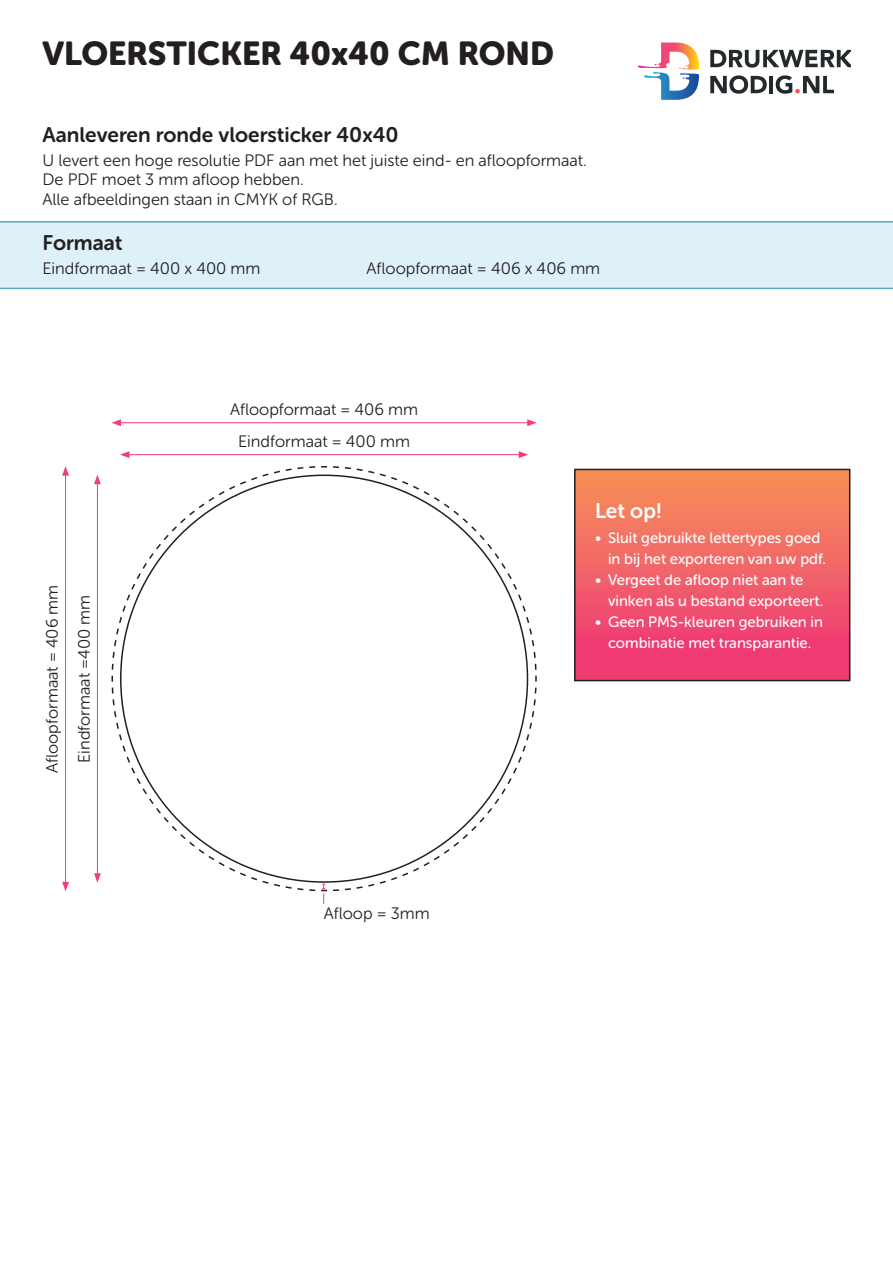
<style>
.page{position:relative;width:893px;height:1263px;background:#fff}
.page>*{position:absolute;margin:0;border:0;box-sizing:border-box;transform-origin:0 0}
.Titel{font:33px "Museo Sans Rounded 900";color:#231f20}
.Kop_1{font:21px "Museo Sans Rounded 700";color:#231f20}
.t1{font:21px "Museo Sans Rounded 700";color:#fff}
.Tekst{font:16.5px "Museo Sans Rounded 300";color:#231f20}
.t2{font:15px/21px "Museo Sans Rounded 500";color:#fff}
</style>
<div class="page">
<svg style="left:710px;top:50px;width:140px;height:18px"></svg>
<svg style="left:710px;top:75px;width:57px;height:19px"></svg>
<hr style="left:769px;top:76px;width:4px;height:17px;background:#24292c">
<svg style="left:776px;top:75px;width:58px;height:19px"></svg>
<svg style="left:638px;top:43px;width:61px;height:57px"></svg>
<div style="left:0;top:221px;width:893px;height:68px;background:#def0f8"></div>
<div style="left:575px;top:469px;width:275px;height:212px;background:linear-gradient(to bottom,#f59258,#ee3177)"></div>
<div style="left:574px;top:469px;width:276px;height:212px;border:2px solid #231f20"></div>
<hr style="left:127px;top:454px;width:394px;height:1px;background:#ef4070">
<svg style="left:120px;top:451px;width:9px;height:7px"></svg>
<svg style="left:519px;top:451px;width:9px;height:7px"></svg>
<hr style="left:119px;top:422px;width:411px;height:1px;background:#ef4070">
<svg style="left:112px;top:419px;width:9px;height:7px"></svg>
<svg style="left:527px;top:419px;width:10px;height:7px"></svg>
<hr style="left:97px;top:482px;width:1px;height:394px;background:#ef4070">
<svg style="left:94px;top:475px;width:7px;height:9px"></svg>
<svg style="left:94px;top:873px;width:7px;height:10px"></svg>
<hr style="left:65px;top:473px;width:1px;height:411px;background:#ef4070">
<svg style="left:62px;top:466px;width:7px;height:10px"></svg>
<svg style="left:62px;top:882px;width:7px;height:9px"></svg>
<svg style="left:111px;top:466px;width:426px;height:426px"></svg>
<p class="Titel" style="left:43px;top:35px;width:513px">VLOERSTICKER 40x40 CM ROND</p>
<p class="Kop_1" style="left:43px;top:123px;width:358px">Aanleveren ronde vloersticker 40x40</p>
<p class="Tekst" style="left:43px;top:151px;width:546px">U levert een hoge resolutie PDF aan met het juiste eind- en afloopformaat.</p>
<p class="Tekst" style="left:43px;top:171px;width:263px">De PDF moet 3 mm afloop hebben.</p>
<p class="Tekst" style="left:43px;top:191px;width:297px">Alle afbeeldingen staan in CMYK of RGB.</p>
<p class="Kop_1" style="left:43px;top:231px;width:81px">Formaat</p>
<p class="Tekst" style="left:43px;top:260px;width:219px">Eindformaat = 400 x 400 mm</p>
<p class="Tekst" style="left:367px;top:260px;width:235px">Afloopformaat = 406 x 406 mm</p>
<p class="Tekst" style="left:230px;top:400px;width:190px">Afloopformaat = 406 mm</p>
<p class="Tekst" style="left:43px;top:773px;width:190px;rotate:-90deg">Afloopformaat = 406 mm</p>
<p class="Tekst" style="left:75px;top:763px;width:169px;rotate:-90deg">Eindformaat =400 mm</p>
<p class="Tekst" style="left:238px;top:432px;width:173px">Eindformaat = 400 mm</p>
<p class="Tekst" style="left:324px;top:904px;width:108px">Afloop = 3mm</p>
<p class="t1" style="left:595px;top:499px;width:68px">Let op!</p>
<p class="t2" style="left:608px;top:527px;width:219px;text-indent:-13px">• Sluit gebruikte lettertypes goed in bij het exporteren van uw pdf.</p>
<p class="t2" style="left:608px;top:569px;width:217px;text-indent:-13px">• Vergeet de afloop niet aan te vinken als u bestand exporteert.</p>
<p class="t2" style="left:595px;top:611px;width:229px;text-align:center">• Geen PMS-kleuren gebruiken in combinatie met transparantie.</p>
</div>
